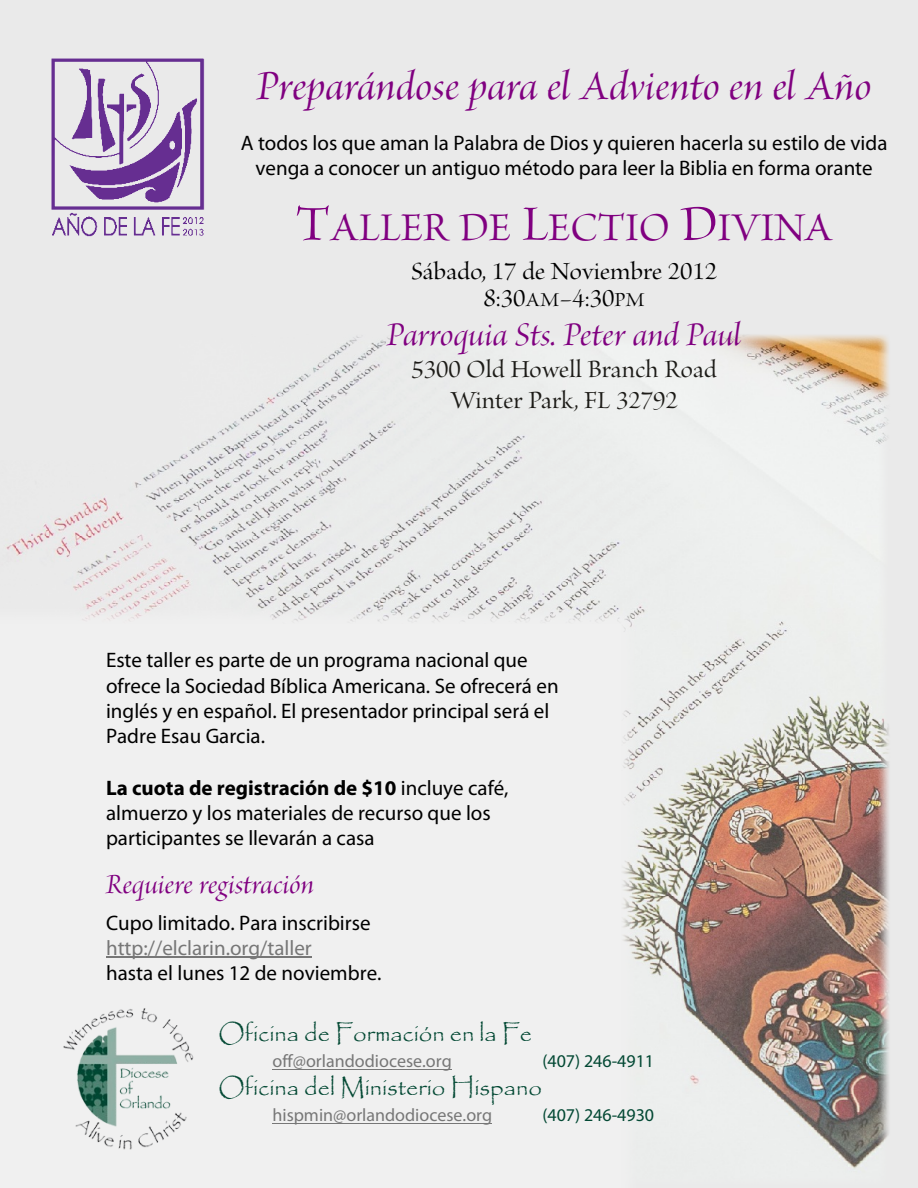
<style>
.page{position:relative;width:918px;height:1188px;background:#eaeaea}
.page>*{position:absolute;margin:0;border:0;box-sizing:border-box;transform-origin:0 0}
.t1{font:45px "Brioso Pro Medium It Disp";color:#800080}
.t2{font:43.2px "Brioso Pro Medium Disp";color:#800080}
.t3{font:36px "Brioso Pro Medium It Disp";letter-spacing:-.005em;color:#800080}
.t4{font:30px "Brioso Pro Medium It Disp";letter-spacing:.005em;color:#800080}
.t5{font:27px/30.8px "Brioso Pro Medium Disp";color:#1c1b17;text-align:center}
.t6{font:27px/27px "Brioso Pro Medium Disp";color:#000;text-align:center}
.t7{font:24px "Papyrus";color:#024833}
.t8{font:21px/25.2px "Myriad Pro";color:#000}
.t9{font:21px "Myriad Pro";color:#777}
.t10{font:18px "Myriad Pro";color:#777}
.t11{font:18px "Myriad Pro";color:#024833}
.s1{font-size:54px}
.s2{font-size:21.6px}
.s3{font-weight:700}
</style>
<div class="page">
<img style="left:6px;top:335px;width:883px;height:833px">
<img style="left:6px;top:585px;width:654px;height:583px">
<img style="left:39px;top:1000px;width:182px;height:160px">
<hr style="left:106px;top:957px;width:206px;height:1px;background:#777">
<hr style="left:272px;top:1069px;width:180px;height:1px;background:#777">
<hr style="left:272px;top:1123px;width:220px;height:1px;background:#777">
<div style="left:0;top:276px;width:178px;height:184px;background:#eaeaea"></div>
<img style="left:51px;top:58px;width:154px;height:179px">
<h1 class="t1" style="left:257px;top:68px;width:616px">Preparándose para el Adviento en el Año</h1>
<p class="t8" style="left:241px;top:132px;width:648px;text-align:center">A todos los que aman la Palabra de Dios y quieren hacerla su estilo de vida venga a conocer un antiguo método para leer la Biblia en forma orante</p>
<h2 class="t2" style="left:295px;top:210px;width:539px"><span class="s1">T</span>ALLER DE <span class="s1">L</span>ECTIO <span class="s1">D</span>IVINA</h2>
<p class="t6" style="left:411px;top:260px;width:308px">Sábado, 17 de Noviembre 2012<br>8:30<span class="s2">AM</span>–4:30<span class="s2">PM</span></p>
<h3 class="t3" style="left:387px;top:320px;width:356px">Parroquia Sts. Peter and Paul</h3>
<p class="t5" style="left:411px;top:357px;width:307px">5300 Old Howell Branch Road<br>Winter Park, FL 32792</p>
<p class="t8" style="left:106px;top:650px;width:454px">Este taller es parte de un programa nacional que ofrece la Sociedad Bíblica Americana. Se ofrecerá en inglés y en español. El presentador principal será el Padre Esau Garcia.</p>
<p class="t8" style="left:106px;top:777px;width:404px"><span class="s3">La cuota de registración de $10</span> incluye café, almuerzo y los materiales de recurso que los participantes se llevarán a casa</p>
<h3 class="t4" style="left:106px;top:872px;width:210px">Requiere registración</h3>
<p class="t8" style="left:106px;top:912px;width:266px">Cupo limitado. Para inscribirse</p>
<p class="t9" style="left:106px;top:939px;width:207px">http://elclarin.org/taller</p>
<p class="t8" style="left:106px;top:963px;width:277px">hasta el lunes 12 de noviembre.</p>
<p class="t7" style="left:218px;top:1021px;width:315px">Oficina de Formación en la Fe</p>
<p class="t10" style="left:272px;top:1054px;width:181px">off@orlandodiocese.org</p>
<p class="t11" style="left:542px;top:1054px;width:113px">(407) 246-4911</p>
<p class="t7" style="left:218px;top:1075px;width:325px">Oficina del Ministerio Hispano</p>
<p class="t10" style="left:272px;top:1108px;width:221px">hispmin@orlandodiocese.org</p>
<p class="t11" style="left:542px;top:1108px;width:113px">(407) 246-4930</p>
</div>
